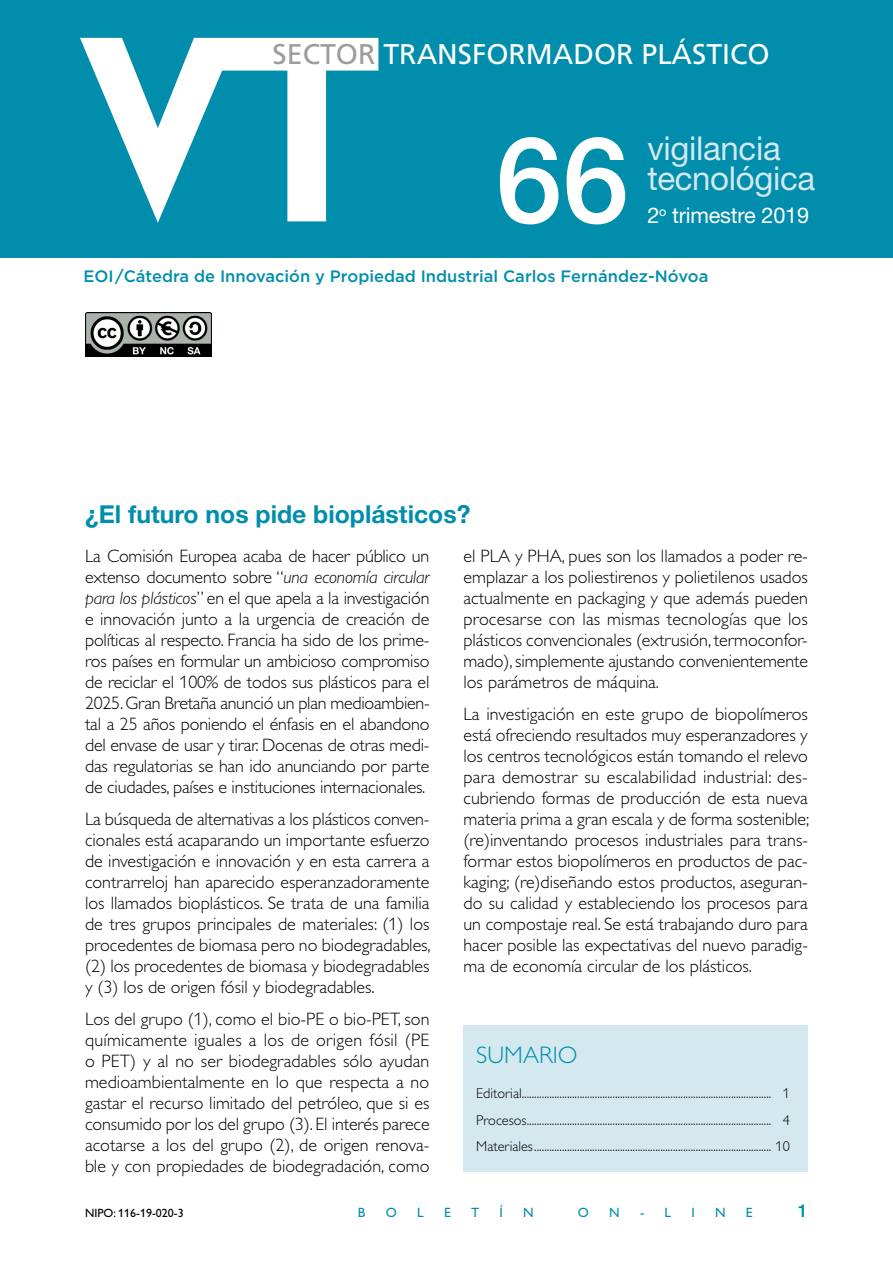
<style>
.page{position:relative;width:893px;height:1263px;background:#fff}
.page>*{position:absolute;margin:0;border:0;box-sizing:border-box;transform-origin:0 0}
.t1{font:500 120px "Helvetica Neue LT Std";color:#fff}
.t2{font:33px/30px "Helvetica Neue LT Std";letter-spacing:-.01em;color:#d4e8ef}
.t3{font:28.5px "Frutiger LT Std";color:#fff}
.t4{font:700 24.75px "Helvetica Neue LT Std";color:#008eac}
.t5{font:300 24px "Gill Alt One";color:#008eac}
.t6{font:21.75px "Helvetica Neue LT Std";letter-spacing:-.01em;color:#fff}
.t7{font:300 18px/21px "Gill Alt One";color:#000;text-align:justify}
.t8{font:500 18px "Helvetica Neue LT Std";color:#008eac}
.t9{font:500 16.5px "Gotham";color:#008eac}
.t10{font:300 14.25px/26.5px "Gill Alt One";color:#000;text-align:justify}
.t11{font:13.5px "Gill Alt One";color:#008eac}
.t12{font:12px "Gill Alt One";color:#000}
.s1{color:#9d9d9c}
.s2{font-style:italic}
</style>
<div class="page">
<div style="left:0;top:0;width:893px;height:257px;background:#008eac"></div>
<svg style="left:80px;top:38px;width:298px;height:185px"></svg>
<div style="left:463px;top:1025px;width:345px;height:146px;background:#d4e8ef"></div>
<img style="left:85px;top:313px;width:126px;height:44px">
<h3 class="t3" style="left:273px;top:37px;width:499px"><span class="s1">SECTOR</span> TRANSFORMADOR PLÁSTICO</h3>
<h1 class="t1" style="left:496px;top:109px;width:135px">66</h1>
<h2 class="t2" style="left:647px;top:133px;width:169px">vigilancia tecnológica</h2>
<p class="t6" style="left:647px;top:202px;width:163px">2<sup>o</sup> trimestre 2019</p>
<p class="t9" style="left:84px;top:267px;width:626px">EOI/Cátedra de Innovación y Propiedad Industrial Carlos Fernández-Nóvoa</p>
<h3 class="t4" style="left:85px;top:499px;width:387px">¿El futuro nos pide bioplásticos?</h3>
<p class="t7" style="left:85px;top:546px;width:346px">La Comisión Europea acaba de hacer público un extenso documento sobre “<span class="s2">una economía circular para los plásticos</span>” en el que apela a la investigación e innovación junto a la urgencia de creación de políticas al respecto. Francia ha sido de los prime&shy;ros países en formular un ambicioso compromiso de reciclar el 100% de todos sus plásticos para el 2025.Gran Bretaña anunció un plan medioambien&shy;tal a 25 años poniendo el énfasis en el abandono del envase de usar y tirar. Docenas de otras medi&shy;das regulatorias se han ido anunciando por parte de ciudades, países e instituciones internacionales.</p>
<p class="t7" style="left:85px;top:808px;width:347px">La búsqueda de alternativas a los plásticos conven&shy;cionales está acaparando un importante esfuerzo de investigación e innovación y en esta carrera a contrarreloj han aparecido esperanzadoramente los llamados bioplásticos. Se trata de una familia de tres grupos principales de materiales: (1) los procedentes de biomasa pero no biodegradables, (2) los procedentes de biomasa y biodegradables y (3) los de origen fósil y biodegradables.</p>
<p class="t7" style="left:85px;top:1008px;width:346px">Los del grupo (1), como el bio-PE o bio-PET, son químicamente iguales a los de origen fósil (PE o PET) y al no ser biodegradables sólo ayudan medioambientalmente en lo que respecta a no gastar el recurso limitado del petróleo, que si es consumido por los del grupo (3). El interés parece acotarse a los del grupo (2), de origen renova&shy;ble y con propiedades de biodegradación, como</p>
<p class="t12" style="left:85px;top:1206px;width:100px">NIPO: 116-19-020-3</p>
<p class="t7" style="left:463px;top:546px;width:346px">el PLA y PHA, pues son los llamados a poder re&shy;emplazar a los poliestirenos y polietilenos usados actualmente en packaging y que además pueden procesarse con las mismas tecnologías que los plásticos convencionales (extrusión, termoconfor&shy;mado), simplemente ajustando convenientemente los parámetros de máquina.</p>
<p class="t7" style="left:463px;top:703px;width:347px">La investigación en este grupo de biopolímeros está ofreciendo resultados muy esperanzadores y los centros tecnológicos están tomando el relevo para demostrar su escalabilidad industrial: des&shy;cubriendo formas de producción de esta nueva materia prima a gran escala y de forma sostenible; (re)inventando procesos industriales para trans&shy;formar estos biopolímeros en productos de pac&shy;kaging; (re)diseñando estos productos, aseguran&shy;do su calidad y estableciendo los procesos para un compostaje real. Se está trabajando duro para hacer posible las expectativas del nuevo paradig&shy;ma de economía circular de los plásticos.</p>
<h3 class="t5" style="left:476px;top:1042px;width:103px">SUMARIO</h3>
<p class="t10" style="left:476px;top:1080px;width:315px">Editorial................................................................................................... 1<br>Procesos................................................................................................. 4<br>Materiales.............................................................................................. 10</p>
<p class="t11" style="left:358px;top:1205px;width:9px">B</p>
<p class="t11" style="left:386px;top:1205px;width:13px">O</p>
<p class="t11" style="left:417px;top:1205px;width:8px">L</p>
<p class="t11" style="left:444px;top:1205px;width:8px">E</p>
<p class="t11" style="left:471px;top:1205px;width:10px">T</p>
<p class="t11" style="left:499px;top:1205px;width:5px">Í</p>
<p class="t11" style="left:523px;top:1205px;width:12px">N</p>
<p class="t11" style="left:578px;top:1205px;width:13px">O</p>
<p class="t11" style="left:609px;top:1205px;width:12px">N</p>
<p class="t11" style="left:640px;top:1205px;width:33px">- L</p>
<p class="t11" style="left:691px;top:1205px;width:5px">I</p>
<p class="t11" style="left:715px;top:1205px;width:12px">N</p>
<p class="t11" style="left:746px;top:1205px;width:8px">E</p>
<p class="t8" style="left:798px;top:1200px;width:12px">1</p>
</div>
